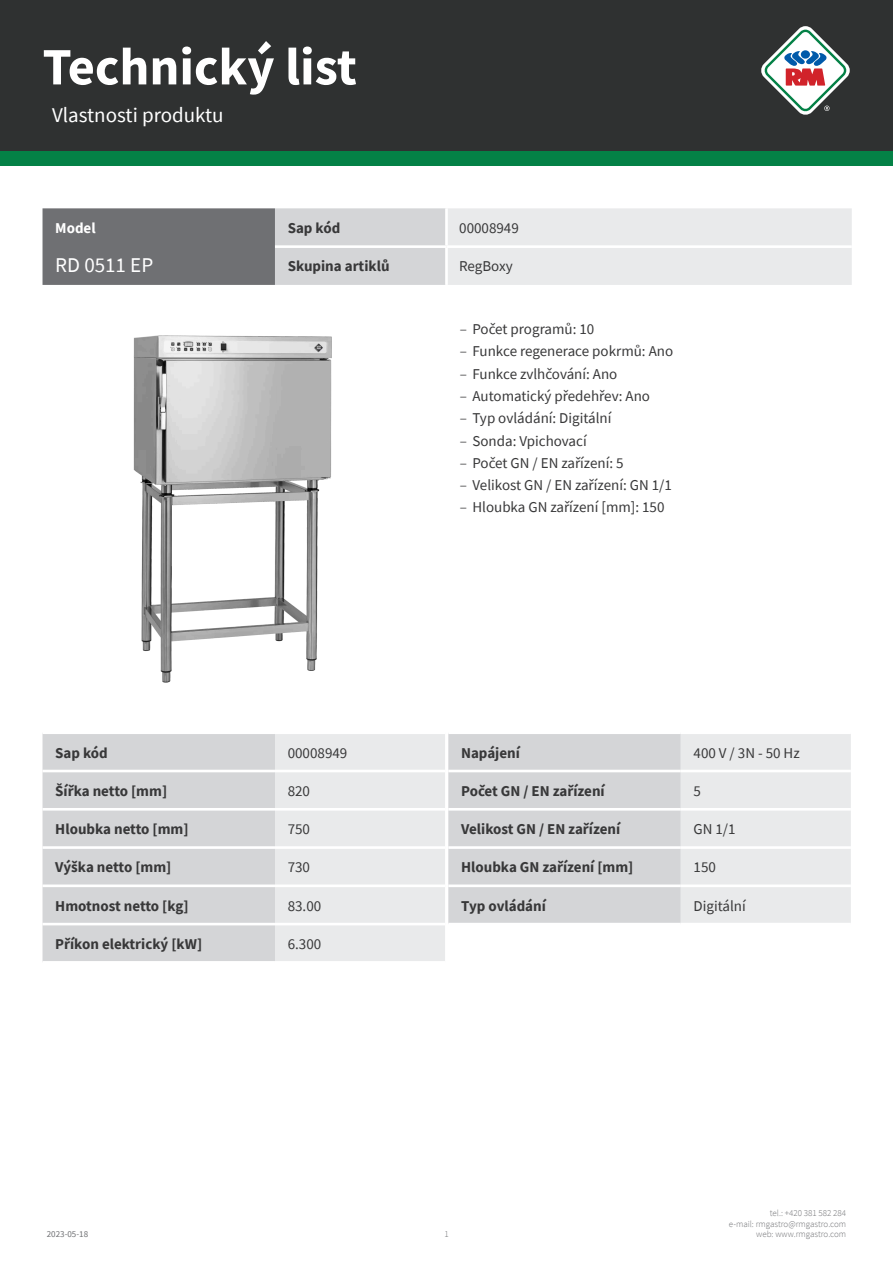
<style>
.page{position:relative;width:893px;height:1263px;background:#fff}
.page>*{position:absolute;margin:0;border:0;box-sizing:border-box;transform-origin:0 0}
.t1{font:700 52.5px "Source Sans Pro";color:#fff}
.kapitola{font:21px "Source Sans Pro";color:#fff}
.tabulka_-_headline{font:21px "Source Sans Pro";color:#fff}
.tabulka_-_text{font:15px "Source Sans Pro";color:#383839}
.tabulka_-_text-2{font:700 15px "Source Sans Pro";color:#383839}
.tabulka_-_text-3{font:700 15px "Source Sans Pro";color:#fff}
.t2{font:300 9px/10.8px "Source Sans Pro";color:#6f7073;text-align:right}
.t3{font:9px "Source Sans Pro";color:#6f7073}
.s1{font-weight:300}
</style>
<div class="page">
<div style="left:0;top:0;width:893px;height:166px;background:#048146"></div>
<div style="left:0;top:0;width:893px;height:151px;background:#2f3131"></div>
<svg style="left:761px;top:26px;width:89px;height:89px"></svg>
<img style="left:133px;top:335px;width:199px;height:348px">
<div style="left:43px;top:734px;width:232px;height:227px;background:#d4d5d7"></div>
<hr style="left:43px;top:770px;width:232px;height:2px;background:#fff">
<hr style="left:43px;top:808px;width:232px;height:2px;background:#fff">
<hr style="left:43px;top:846px;width:232px;height:3px;background:#fff">
<hr style="left:43px;top:884px;width:232px;height:3px;background:#fff">
<hr style="left:43px;top:923px;width:232px;height:2px;background:#fff">
<svg style="left:275px;top:734px;width:576px;height:227px"></svg>
<hr style="left:448px;top:770px;width:233px;height:2px;background:#fff">
<hr style="left:681px;top:770px;width:170px;height:2px;background:#fff">
<hr style="left:448px;top:808px;width:233px;height:2px;background:#fff">
<hr style="left:681px;top:808px;width:170px;height:2px;background:#fff">
<hr style="left:448px;top:846px;width:233px;height:3px;background:#fff">
<hr style="left:681px;top:846px;width:170px;height:3px;background:#fff">
<hr style="left:448px;top:884px;width:233px;height:3px;background:#fff">
<hr style="left:681px;top:884px;width:170px;height:3px;background:#fff">
<hr style="left:448px;top:923px;width:233px;height:2px;background:#fff">
<hr style="left:681px;top:923px;width:170px;height:2px;background:#fff">
<svg style="left:43px;top:208px;width:809px;height:77px"></svg>
<hr style="left:445px;top:208px;width:3px;height:37px;background:#fff">
<hr style="left:275px;top:245px;width:171px;height:3px;background:#fff">
<hr style="left:446px;top:245px;width:406px;height:3px;background:#fff">
<hr style="left:445px;top:248px;width:3px;height:37px;background:#fff">
<h1 class="t1" style="left:43px;top:31px;width:316px">Technický list</h1>
<p class="kapitola" style="left:52px;top:101px;width:173px">Vlastnosti produktu</p>
<p class="tabulka_-_text-3" style="left:55px;top:218px;width:42px">Model</p>
<p class="tabulka_-_text-2" style="left:288px;top:218px;width:54px">Sap kód</p>
<p class="tabulka_-_text" style="left:459px;top:219px;width:61px">00008949</p>
<p class="tabulka_-_headline" style="left:55px;top:251px;width:99px">RD 0511 EP</p>
<p class="tabulka_-_text-2" style="left:288px;top:256px;width:103px">Skupina artiklů</p>
<p class="tabulka_-_text" style="left:459px;top:257px;width:55px">RegBoxy</p>
<p class="tabulka_-_text-2" style="left:55px;top:742px;width:54px">Sap kód</p>
<p class="tabulka_-_text" style="left:288px;top:743px;width:61px">00008949</p>
<p class="tabulka_-_text-2" style="left:55px;top:781px;width:113px">Šířka netto [mm]</p>
<p class="tabulka_-_text" style="left:288px;top:781px;width:24px">820</p>
<p class="tabulka_-_text-2" style="left:55px;top:819px;width:135px">Hloubka netto [mm]</p>
<p class="tabulka_-_text" style="left:288px;top:819px;width:24px">750</p>
<p class="tabulka_-_text-2" style="left:55px;top:857px;width:118px">Výška netto [mm]</p>
<p class="tabulka_-_text" style="left:288px;top:858px;width:24px">730</p>
<p class="tabulka_-_text-2" style="left:55px;top:895px;width:135px">Hmotnost netto [kg]</p>
<p class="tabulka_-_text" style="left:288px;top:896px;width:35px">83.00</p>
<p class="tabulka_-_text-2" style="left:55px;top:934px;width:148px">Příkon elektrický [kW]</p>
<p class="tabulka_-_text" style="left:288px;top:934px;width:35px">6.300</p>
<p class="tabulka_-_text" style="left:460px;top:320px;width:136px"><span class="s1">–</span> Počet programů: 10</p>
<p class="tabulka_-_text" style="left:460px;top:342px;width:215px"><span class="s1">–</span> Funkce regenerace pokrmů: Ano</p>
<p class="tabulka_-_text" style="left:460px;top:364px;width:159px"><span class="s1">–</span> Funkce zvlhčování: Ano</p>
<p class="tabulka_-_text" style="left:460px;top:386px;width:192px"><span class="s1">–</span> Automatický předehřev: Ano</p>
<p class="tabulka_-_text" style="left:460px;top:409px;width:153px"><span class="s1">–</span> Typ ovládání: Digitální</p>
<p class="tabulka_-_text" style="left:460px;top:431px;width:129px"><span class="s1">–</span> Sonda: Vpichovací</p>
<p class="tabulka_-_text" style="left:460px;top:453px;width:165px"><span class="s1">–</span> Počet GN / EN zařízení: 5</p>
<p class="tabulka_-_text" style="left:460px;top:475px;width:214px"><span class="s1">–</span> Velikost GN / EN zařízení: GN 1/1</p>
<p class="tabulka_-_text" style="left:460px;top:498px;width:206px"><span class="s1">–</span> Hloubka GN zařízení [mm]: 150</p>
<p class="tabulka_-_text-2" style="left:461px;top:742px;width:60px">Napájení</p>
<p class="tabulka_-_text" style="left:693px;top:743px;width:108px">400 V / 3N - 50 Hz</p>
<p class="tabulka_-_text-2" style="left:461px;top:781px;width:145px">Počet GN / EN zařízení</p>
<p class="tabulka_-_text" style="left:693px;top:781px;width:9px">5</p>
<p class="tabulka_-_text-2" style="left:461px;top:819px;width:161px">Velikost GN / EN zařízení</p>
<p class="tabulka_-_text" style="left:693px;top:819px;width:44px">GN 1/1</p>
<p class="tabulka_-_text-2" style="left:461px;top:857px;width:174px">Hloubka GN zařízení [mm]</p>
<p class="tabulka_-_text" style="left:693px;top:858px;width:24px">150</p>
<p class="tabulka_-_text-2" style="left:461px;top:895px;width:86px">Typ ovládání</p>
<p class="tabulka_-_text" style="left:693px;top:896px;width:54px">Digitální</p>
<p class="t3" style="left:47px;top:1229px;width:43px">2023-05-18</p>
<p class="t2" style="left:444px;top:1229px;width:6px">1</p>
<p class="t2" style="left:729px;top:1207px;width:119px">tel.: +420 381 582 284<br>e-mail: rmgastro@rmgastro.com web: www.rmgastro.com</p>
</div>
